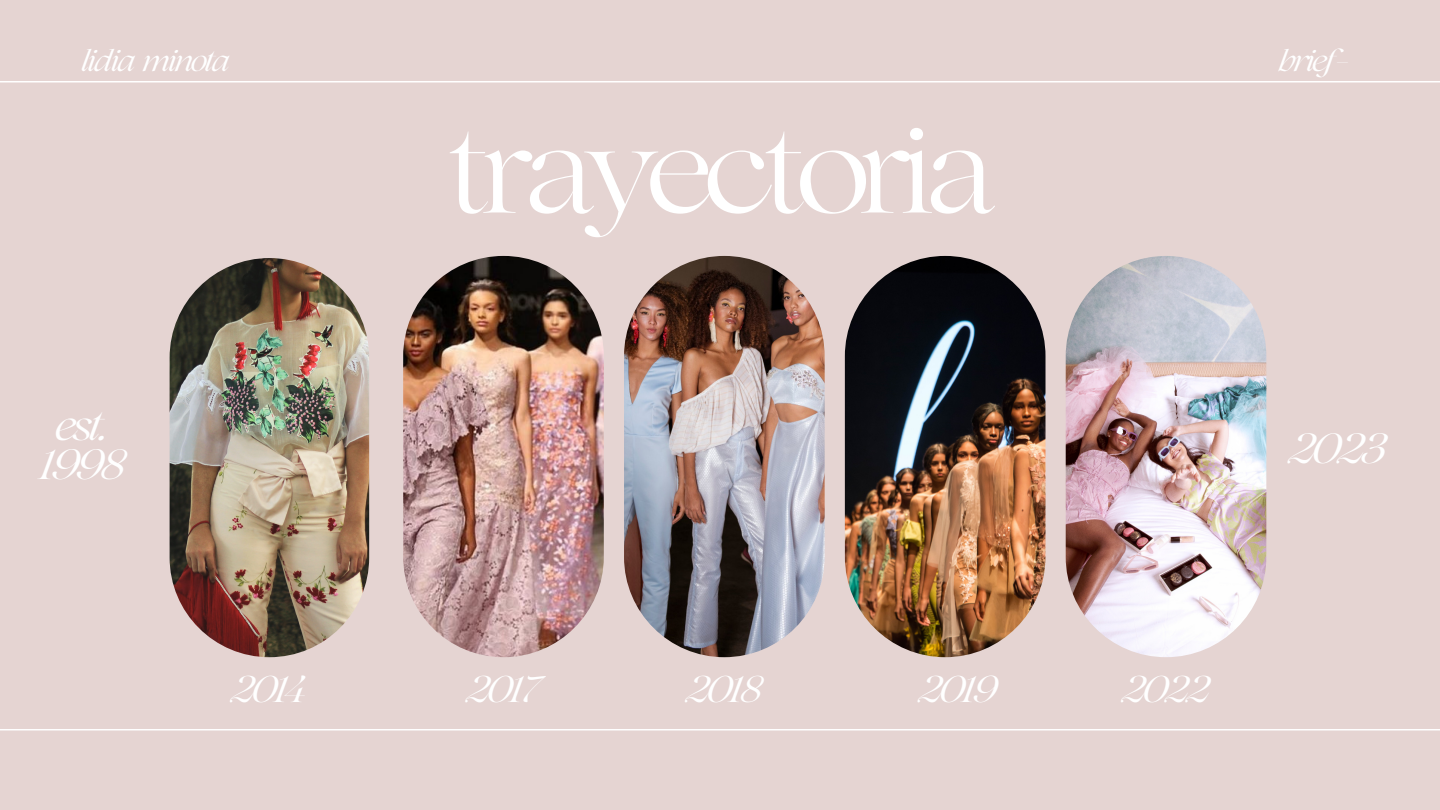
<style>
.page{position:relative;width:1440px;height:810px;background:#e5d4d2}
.page>*{position:absolute;margin:0;border:0;box-sizing:border-box;transform-origin:0 0}
.t1{font:120.4px "Lovelace";letter-spacing:-.09em;color:#fff}
.t2{font:italic 41.9px "Lovelace";letter-spacing:-.09em;color:#fff}
.t3{font:italic 37.1px "Lovelace";letter-spacing:-.09em;color:#fff}
.t4{font:italic 30px "Lovelace";letter-spacing:-.09em;color:#fff}
</style>
<div class="page">
<hr style="left:0;top:81px;width:1440px;height:1px;background:#fff">
<hr style="left:0;top:729px;width:1440px;height:1px;background:#fff">
<img style="left:170px;top:258px;width:199px;height:399px;border-radius:100px">
<img style="left:403px;top:256px;width:201px;height:401px;border-radius:100px">
<img style="left:624px;top:256px;width:201px;height:401px;border-radius:100px">
<img style="left:845px;top:256px;width:201px;height:401px;border-radius:100px">
<img style="left:1066px;top:256px;width:200px;height:401px;border-radius:100px">
<p class="t4" style="left:81px;top:50px;width:151px">lidia minota</p>
<p class="t4" style="left:1279px;top:50px;width:75px">brief-</p>
<p class="t2" style="left:55px;top:411px;width:56px">est.</p>
<p class="t2" style="left:39px;top:450px;width:88px">1998</p>
<p class="t1" style="left:446px;top:123px;width:552px">trayectoria</p>
<p class="t2" style="left:1288px;top:434px;width:100px">2023</p>
<p class="t3" style="left:231px;top:676px;width:79px">2014</p>
<p class="t3" style="left:466px;top:676px;width:76px">2017</p>
<p class="t3" style="left:686px;top:676px;width:79px">2018</p>
<p class="t3" style="left:919px;top:676px;width:81px">2019</p>
<p class="t3" style="left:1122px;top:676px;width:90px">2022</p>
</div>
